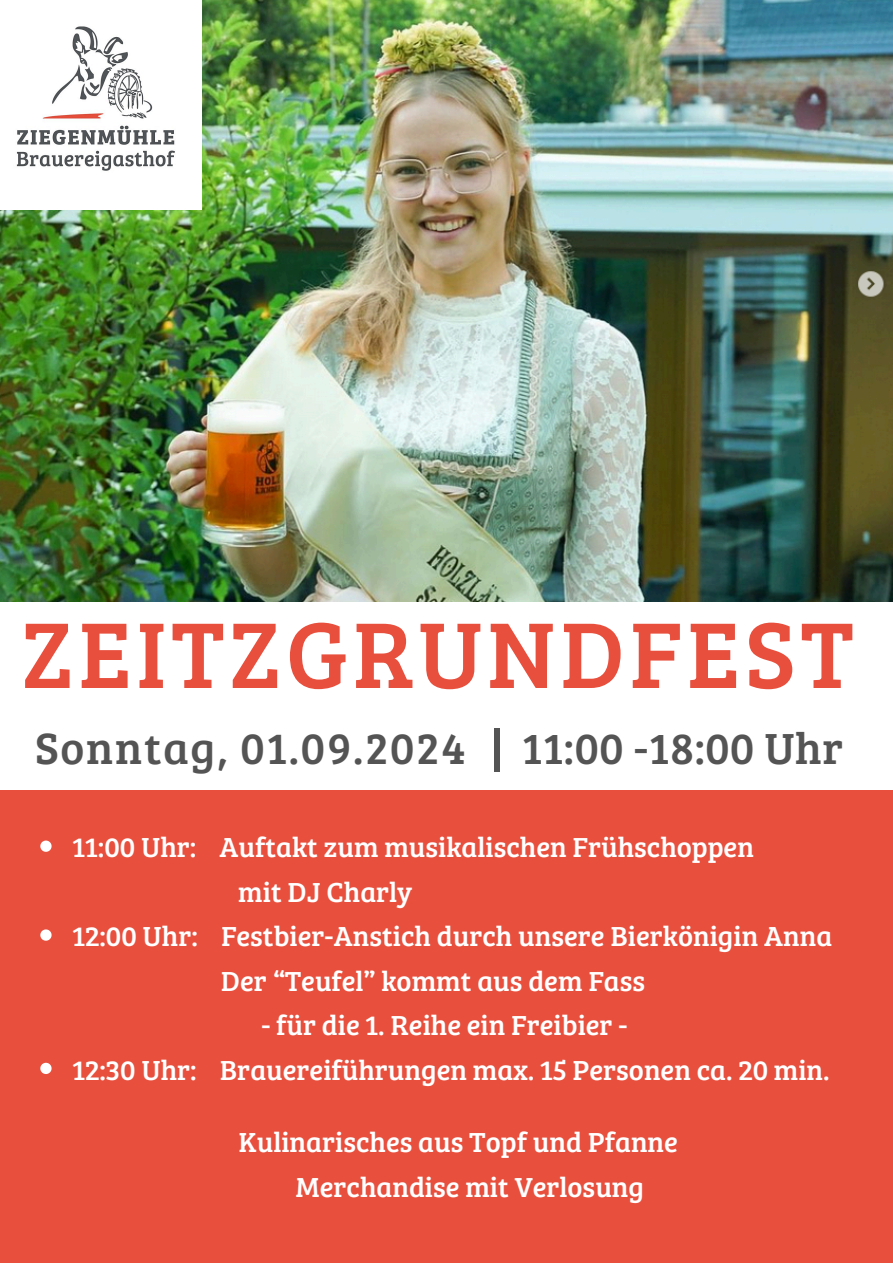
<style>
.page{position:relative;width:893px;height:1263px;background:#fff}
.page>*{position:absolute;margin:0;border:0;box-sizing:border-box;transform-origin:0 0}
.t1{font:96.52px "Bree Serif";letter-spacing:.05em;color:#e84f3d}
.t2{font:52.43px "Bree Serif";color:#545454}
.t3{font:45.38px "Bree Serif";letter-spacing:.04em;color:#545454}
.t4{font:45px "Bree Serif";letter-spacing:.015em;color:#545454}
.t5{font:28.5px "Bree Serif";color:#fff}
</style>
<div class="page">
<div style="left:0;top:790px;width:893px;height:473px;background:#e84f3d"></div>
<img style="left:0;top:0;width:893px;height:601px">
<svg style="left:40px;top:840px;width:12px;height:12px"></svg>
<svg style="left:40px;top:929px;width:12px;height:12px"></svg>
<svg style="left:40px;top:1063px;width:12px;height:11px"></svg>
<img style="left:0;top:0;width:202px;height:209px">
<h1 class="t1" style="left:22px;top:584px;width:833px">ZEITZGRUNDFEST</h1>
<h2 class="t2" style="left:490px;top:711px;width:16px">|</h2>
<p class="t4" style="left:522px;top:716px;width:323px">11:00 -18:00 Uhr</p>
<p class="t3" style="left:35px;top:715px;width:432px">Sonntag, 01.09.2024</p>
<h2 class="t5" style="left:73px;top:823px;width:683px">11:00 Uhr: Auftakt zum musikalischen Frühschoppen</h2>
<p class="t5" style="left:238px;top:868px;width:176px">mit DJ Charly</p>
<p class="t5" style="left:73px;top:912px;width:761px">12:00 Uhr: Festbier-Anstich durch unsere Bierkönigin Anna</p>
<p class="t5" style="left:221px;top:956px;width:426px">Der “Teufel” kommt aus dem Fass</p>
<p class="t5" style="left:261px;top:1001px;width:368px">- für die 1. Reihe ein Freibier -</p>
<p class="t5" style="left:73px;top:1045px;width:758px">12:30 Uhr: Brauereiführungen max. 15 Personen ca. 20 min.</p>
<p class="t5" style="left:238px;top:1118px;width:441px">Kulinarisches aus Topf und Pfanne</p>
<p class="t5" style="left:295px;top:1162px;width:350px">Merchandise mit Verlosung</p>
</div>
